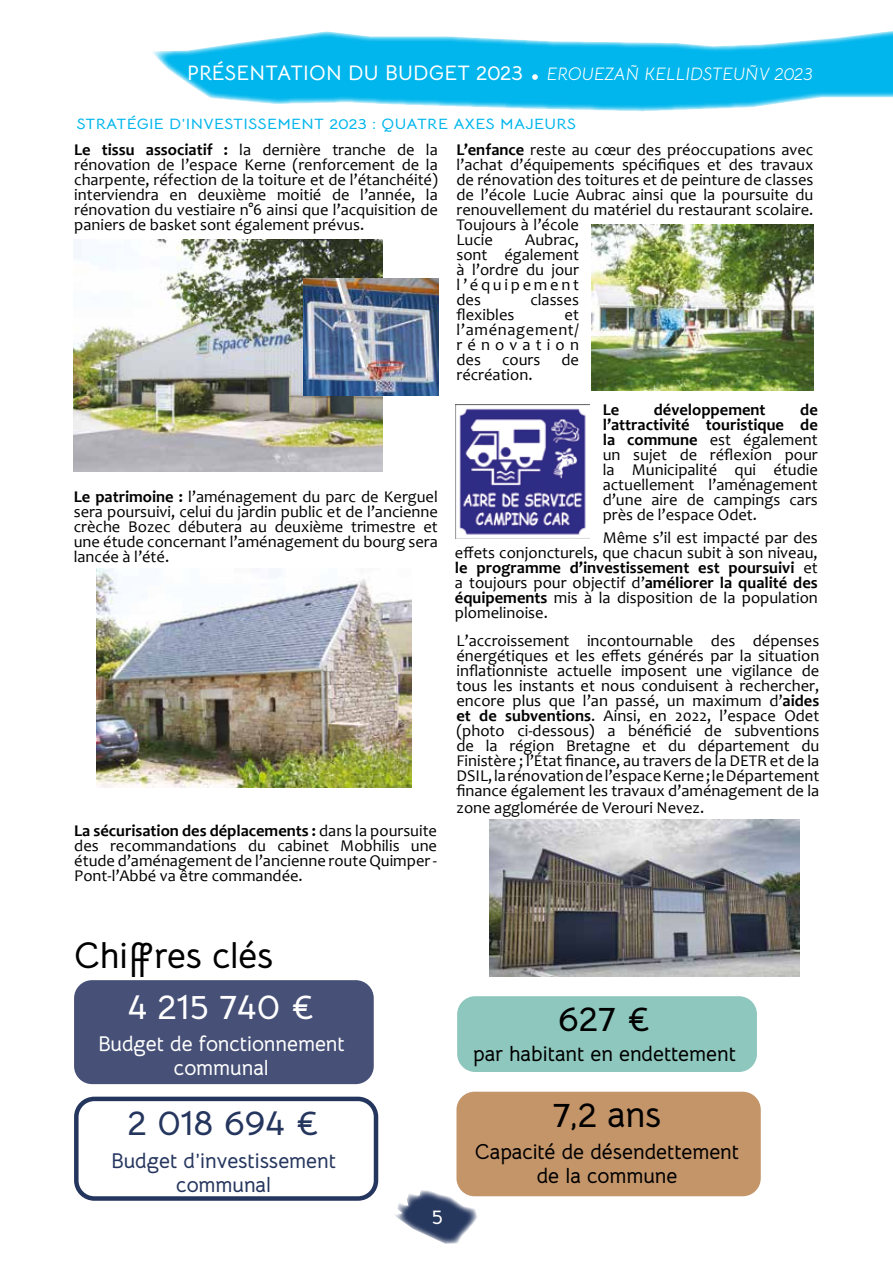
<style>
.page{position:relative;width:893px;height:1263px;background:#fff}
.page>*{position:absolute;margin:0;border:0;box-sizing:border-box;transform-origin:0 0}
.t1{font:700 54px "Bellota Text";color:#fff}
.t2{font:700 36px "Bellota Text";color:#000}
.t3{font:700 36px "Bellota Text";color:#fff}
.t4{font:700 36px "Bellota Text";color:#25365e}
.t5{font:700 21px/24px "Bellota Text";color:#000;text-align:center}
.t6{font:700 21px/24px "Bellota Text";color:#fff;text-align:center}
.t7{font:700 21px/24px "Bellota Text";color:#25365e;text-align:center}
.t8{font:italic 18px "Bellota Text";letter-spacing:.01em;color:#fff}
.t9{font:16.5px/15px "Candara";color:#000;text-align:justify}
.t10{font:700 16.5px "Candara";color:#000}
.t11{font:700 15px "Bellota Text";letter-spacing:.015em;color:#00b6ed;scale:1.1 1}
.s1{font-weight:700}
</style>
<div class="page">
<svg style="left:395px;top:1190px;width:83px;height:54px"></svg>
<svg style="left:153px;top:31px;width:740px;height:80px;fill:#01b6ed"></svg>
<div style="left:74px;top:980px;width:300px;height:104px;background:#475177;border-radius:18px"></div>
<div style="left:457px;top:996px;width:300px;height:76px;background:#8ec7bd;border-radius:18px"></div>
<div style="left:456px;top:1092px;width:305px;height:104px;background:#c5956a;border-radius:18px"></div>
<div style="left:74px;top:1097px;width:304px;height:104px;border:4px solid #25365e;border-radius:18px"></div>
<img style="left:490px;top:819px;width:310px;height:157px">
<img style="left:96px;top:568px;width:316px;height:220px">
<img style="left:592px;top:224px;width:222px;height:167px">
<img style="left:73px;top:239px;width:310px;height:232px">
<img style="left:304px;top:278px;width:134px;height:118px">
<img style="left:456px;top:404px;width:134px;height:134px">
<p class="t6" style="left:187px;top:58px;width:337px">PRÉSENTATION DU BUDGET 2023</p>
<h1 class="t1" style="left:528px;top:16px;width:15px">.</h1>
<p class="t8" style="left:547px;top:59px;width:267px">EROUEZAÑ KELLIDSTEUÑV 2023</p>
<p class="t11" style="left:77px;top:111px;width:455px">STRATÉGIE D’INVESTISSEMENT 2023 : QUATRE AXES MAJEURS</p>
<p class="t9" style="left:74px;top:142px;width:365px"><span class="s1">Le tissu associatif :</span> la dernière tranche de la rénovation de l’espace Kerne (renforcement de la charpente, réfection de la toiture et de l’étanchéité) interviendra en deuxième moitié de l’année, la rénovation du vestiaire n°6 ainsi que l’acquisition de paniers de basket sont également prévus.</p>
<p class="t9" style="left:74px;top:489px;width:366px"><span class="s1">Le patrimoine :</span> l’aménagement du parc de Kerguel sera poursuivi, celui du jardin public et de l’ancienne crèche Bozec débutera au deuxième trimestre et une étude concernant l’aménagement du bourg sera lancée à l’été.</p>
<p class="t9" style="left:74px;top:823px;width:364px"><span class="s1">La sécurisation des déplacements :</span> dans la poursuite des recommandations du cabinet Mobhilis une étude d’aménagement de l’ancienne route Quimper - Pont-l’Abbé va être commandée.</p>
<p class="t9" style="left:456px;top:142px;width:358px;text-align:left"><span class="s1">L’enfance</span> reste au cœur des préoccupations avec l’achat d’équipements spécifiques et des travaux de rénovation des toitures et de peinture de classes de l’école Lucie Aubrac ainsi que la poursuite du renouvellement du matériel du restaurant scolaire.<br>Toujours à l’école<br>Lucie</p>
<p class="t9" style="left:456px;top:232px;width:124px;text-indent:69px">Aubrac, sont également à l’ordre du jour l’équipement des</p>
<p class="t9" style="left:530px;top:292px;width:50px">classes</p>
<p class="t9" style="left:456px;top:307px;width:59px">flexibles</p>
<p class="t9" style="left:456px;top:307px;width:124px;text-indent:108px">et l’aménagement/ rénovation des</p>
<p class="t9" style="left:502px;top:352px;width:40px">cours</p>
<p class="t9" style="left:561px;top:352px;width:19px">de</p>
<p class="t9" style="left:456px;top:367px;width:78px">récréation.</p>
<p class="t10" style="left:603px;top:399px;width:18px">Le</p>
<p class="t10" style="left:654px;top:399px;width:113px">développement</p>
<p class="t9" style="left:603px;top:402px;width:217px;text-indent:197px"><span class="s1">de l’attractivité touristique de la commune</span> est également un sujet de réflexion pour la Municipalité qui étudie actuellement l’aménagement d’une aire de campings cars près de l’espace Odet.</p>
<p class="t9" style="left:455px;top:530px;width:364px;text-indent:148px">Même s’il est impacté par des effets conjoncturels, que chacun subit à son niveau, <span class="s1">le programme d’investissement est poursuivi</span> et a toujours pour objectif d’<span class="s1">améliorer la qualité des équipements</span> mis à la disposition de la population plomelinoise.</p>
<p class="t9" style="left:456px;top:633px;width:364px">L’accroissement incontournable des dépenses énergétiques et les effets générés par la situation inflationniste actuelle imposent une vigilance de tous les instants et nous conduisent à rechercher, encore plus que l’an passé, un maximum d’<span class="s1">aides et de subventions</span>. Ainsi, en 2022, l’espace Odet (photo ci-dessous) a bénéficié de subventions de la région Bretagne et du département du Finistère ; l’État finance, au travers de la DETR et de la DSIL, la rénovation de l’espace Kerne ; le Département finance également les travaux d’aménagement de la</p>
<p class="t9" style="left:456px;top:800px;width:249px">zone agglomérée de Verouri Nevez.</p>
<h2 class="t2" style="left:74px;top:925px;width:201px">Chiffres clés</h2>
<h2 class="t3" style="left:128px;top:976px;width:189px">4 215 740 €</h2>
<p class="t6" style="left:98px;top:1030px;width:248px">Budget de fonctionnement communal</p>
<h2 class="t4" style="left:128px;top:1093px;width:194px">2 018 694 €</h2>
<p class="t7" style="left:111px;top:1146px;width:226px">Budget d’investissement communal</p>
<p class="t6" style="left:432px;top:1203px;width:13px">5</p>
<h2 class="t2" style="left:558px;top:989px;width:94px">627 €</h2>
<p class="t5" style="left:473px;top:1039px;width:264px">par habitant en endettement</p>
<h2 class="t2" style="left:553px;top:1084px;width:110px">7,2 ans</h2>
<p class="t5" style="left:475px;top:1138px;width:266px">Capacité de désendettement de la commune</p>
</div>
